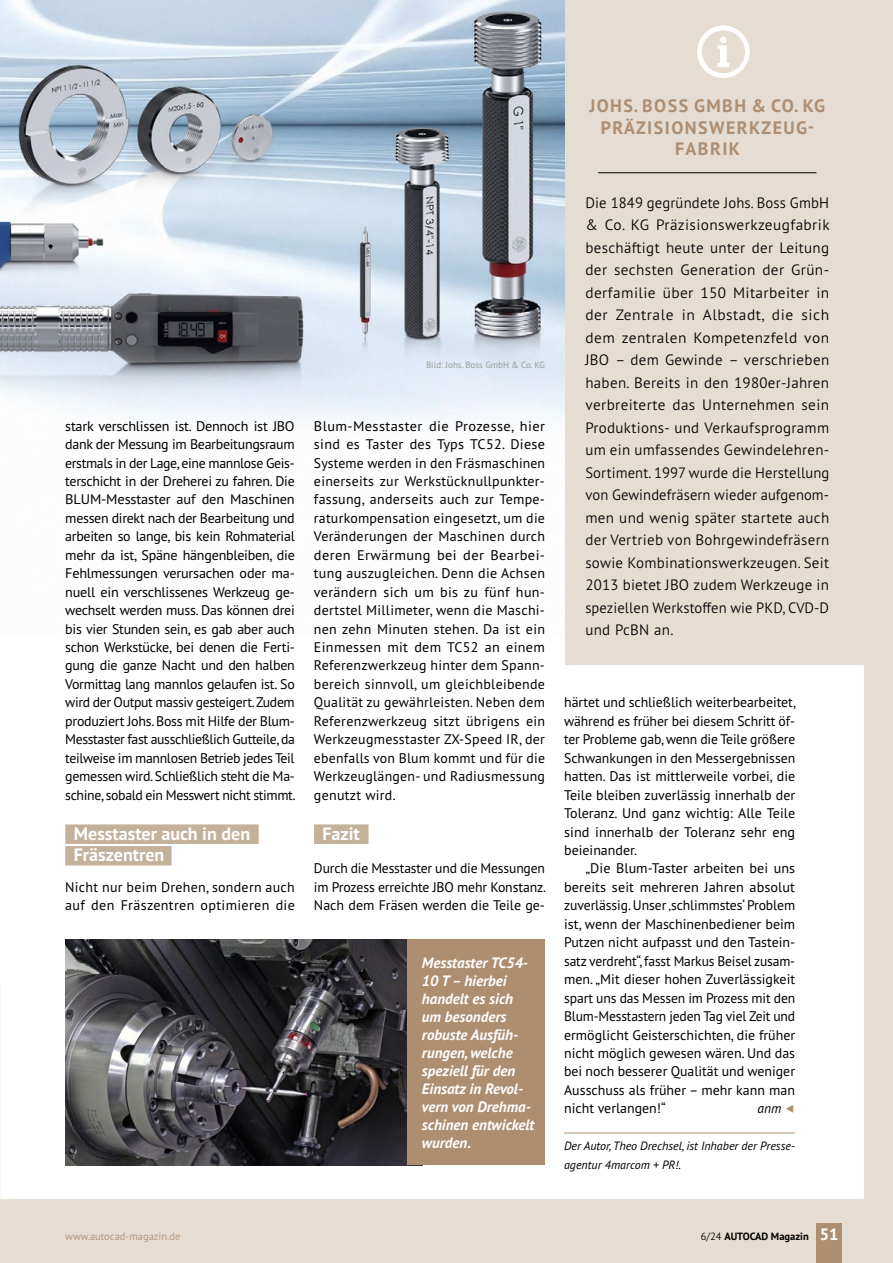
<style>
.page{position:relative;width:893px;height:1263px;background:#e5dcd2}
.page>*{position:absolute;margin:0;border:0;box-sizing:border-box;transform-origin:0 0}
.t1{font:700 18px/21.6px "PT Sans Pro";letter-spacing:.08em;color:#ae8e70;text-align:center}
.t2{font:700 18px/21.6px "PT Sans Pro";color:#fff}
.t3{font:300 15px/22.5px "PT Sans Pro";letter-spacing:.005em;color:#000;text-align:justify}
.t4{font:italic 700 15px/18px "PT Sans Pro";color:#fff}
.t5{font:13.95px/18.5px "PT Sans Pro";color:#000;text-align:justify}
.t6{font:13.95px/18.5px "PT Sans Pro";letter-spacing:.02em;color:#000}
.t7{font:italic 13.5px "PT Sans Pro";color:#000}
.t8{font:italic 12px/18.5px "PT Sans Pro";color:#000}
.t9{font:300 10.5px "PT Sans Pro";color:#ae8e70}
.t10{font:700 10.5px "PT Sans Pro";color:#000}
.t11{font:9px "PT Sans Pro";color:#999b9c}
.s1{font-weight:300}
.s2{font-size:16.5px;color:#fff}
</style>
<div class="page">
<div style="left:0;top:665px;width:863px;height:534px;background:#fff"></div>
<div style="left:816px;top:1223px;width:26px;height:40px;background:#ae8e70"></div>
<hr style="left:598px;top:172px;width:218px;height:1px;background:#000">
<svg style="left:697px;top:26px;width:53px;height:52px"></svg>
<div style="left:0;top:0;width:564px;height:983px;background:#fff"></div>
<img style="left:0;top:0;width:564px;height:425px">
<div style="left:65px;top:824px;width:194px;height:20px;background:#c5b099"></div>
<div style="left:65px;top:846px;width:106px;height:19px;background:#c5b099"></div>
<div style="left:314px;top:824px;width:55px;height:20px;background:#c5b099"></div>
<hr style="left:564px;top:1133px;width:231px;height:1px;background:#ae8e70">
<img style="left:65px;top:939px;width:343px;height:226px">
<div style="left:408px;top:939px;width:137px;height:226px;background:#ae8e70"></div>
<p class="t5" style="left:65px;top:416px;width:232px">stark verschlissen ist. Dennoch ist JBO dank der Messung im Bearbeitungsraum erstmals in der Lage, eine mannlose Geis&shy;terschicht in der Dreherei zu fahren. Die BLUM-Messtaster auf den Maschinen messen direkt nach der Bearbeitung und arbeiten so lange, bis kein Rohmaterial mehr da ist, Späne hängenbleiben, die Fehlmessungen verursachen oder ma&shy;nuell ein verschlissenes Werkzeug ge&shy;wechselt werden muss. Das können drei bis vier Stunden sein, es gab aber auch schon Werkstücke, bei denen die Ferti&shy;gung die ganze Nacht und den halben Vormittag lang mannlos gelaufen ist. So wird der Output massiv gesteigert. Zudem produziert Johs. Boss mit Hilfe der Blum-Messtaster fast ausschließlich Gutteile, da teilweise im mannlosen Betrieb jedes Teil gemessen wird. Schließlich steht die Ma&shy;schine, sobald ein Messwert nicht stimmt.</p>
<p class="t2" style="left:74px;top:822px;width:178px">Messtaster auch in den<br>Fräszentren</p>
<p class="t6" style="left:65px;top:877px;width:231px">Nicht nur beim Drehen, sondern auch auf den Fräszentren optimieren die</p>
<p class="t11" style="left:426px;top:359px;width:120px">Bild: Johs. Boss GmbH &amp; Co. KG</p>
<p class="t5" style="left:314px;top:416px;width:233px">Blum-Messtaster die Prozesse, hier sind es Taster des Typs TC52. Diese Systeme werden in den Fräsmaschinen einerseits zur Werkstücknullpunkter&shy;fassung, anderseits auch zur Tempe&shy;raturkompensation eingesetzt, um die Veränderungen der Maschinen durch deren Erwärmung bei der Bearbei&shy;tung auszugleichen. Denn die Achsen verändern sich um bis zu fünf hun&shy;dertstel Millimeter, wenn die Maschi&shy;nen zehn Minuten stehen. Da ist ein Einmessen mit dem TC52 an einem Referenzwerkzeug hinter dem Spann&shy;bereich sinnvoll, um gleichbleibende Qualität zu gewährleisten. Neben dem Referenzwerkzeug sitzt übrigens ein Werkzeugmesstaster ZX-Speed IR, der ebenfalls von Blum kommt und für die Werkzeuglängen- und Radiusmessung genutzt wird.</p>
<p class="t2" style="left:322px;top:822px;width:39px">Fazit</p>
<p class="t5" style="left:314px;top:859px;width:234px">Durch die Messtaster und die Messungen im Prozess erreichte JBO mehr Konstanz.<br>Nach dem Fräsen werden die Teile ge-</p>
<p class="t4" style="left:422px;top:954px;width:114px">Messtaster TC54-<br>10 T – hierbei handelt es sich um besonders robuste Ausfüh&shy;rungen, welche speziell für den<br>Einsatz in Revol&shy;vern von Drehma&shy;schinen entwickelt wurden.</p>
<p class="t1" style="left:589px;top:95px;width:237px">JOHS. BOSS GMBH &amp; CO. KG<br>PRÄZISIONSWERKZEUG-<br>FABRIK</p>
<p class="t3" style="left:585px;top:191px;width:246px">Die 1849 gegründete Johs. Boss GmbH &amp; Co. KG Präzisionswerkzeugfabrik beschäftigt heute unter der Leitung der sechsten Generation der Grün&shy;derfamilie über 150 Mitarbeiter in der Zentrale in Albstadt, die sich dem zentralen Kompetenzfeld von JBO – dem Gewinde – verschrieben haben. Bereits in den 1980er-Jahren verbreiterte das Unternehmen sein Produktions- und Verkaufsprogramm um ein umfassendes Gewindelehren-Sortiment. 1997 wurde die Herstellung von Gewindefräsern wieder aufgenom&shy;men und wenig später startete auch der Vertrieb von Bohrgewindefräsern sowie Kombinationswerkzeugen. Seit 2013 bietet JBO zudem Werkzeuge in speziellen Werkstoffen wie PKD, CVD-D und PcBN an.</p>
<p class="t5" style="left:564px;top:693px;width:234px">härtet und schließlich weiterbearbeitet, während es früher bei diesem Schritt öf&shy;ter Probleme gab, wenn die Teile größere Schwankungen in den Messergebnissen hatten. Das ist mittlerweile vorbei, die Teile bleiben zuverlässig innerhalb der Toleranz. Und ganz wichtig: Alle Teile sind innerhalb der Toleranz sehr eng beieinander.</p>
<p class="t5" style="left:564px;top:859px;width:233px;text-indent:21px">„Die Blum-Taster arbeiten bei uns bereits seit mehreren Jahren absolut zuverlässig. Unser ‚schlimmstes‘ Problem ist, wenn der Maschinenbediener beim Putzen nicht aufpasst und den Tastein&shy;satz verdreht“, fasst Markus Beisel zusam&shy;men. „Mit dieser hohen Zuverlässigkeit spart uns das Messen im Prozess mit den Blum-Messtastern jeden Tag viel Zeit und ermöglicht Geisterschichten, die früher nicht möglich gewesen wären. Und das bei noch besserer Qualität und weniger Ausschuss als früher – mehr kann man nicht verlangen!“</p>
<p class="t7" style="left:757px;top:1100px;width:25px">anm</p>
<p class="t8" style="left:564px;top:1136px;width:233px">Der Autor, Theo Drechsel, ist Inhaber der Presse&shy;agentur 4marcom + PR!.</p>
<p class="t9" style="left:65px;top:1229px;width:117px">www.autocad-magazin.de</p>
<p class="t10" style="left:701px;top:1229px;width:139px"><span class="s1">6/24</span> AUTOCAD Magazin <span class="s2">51</span></p>
</div>
